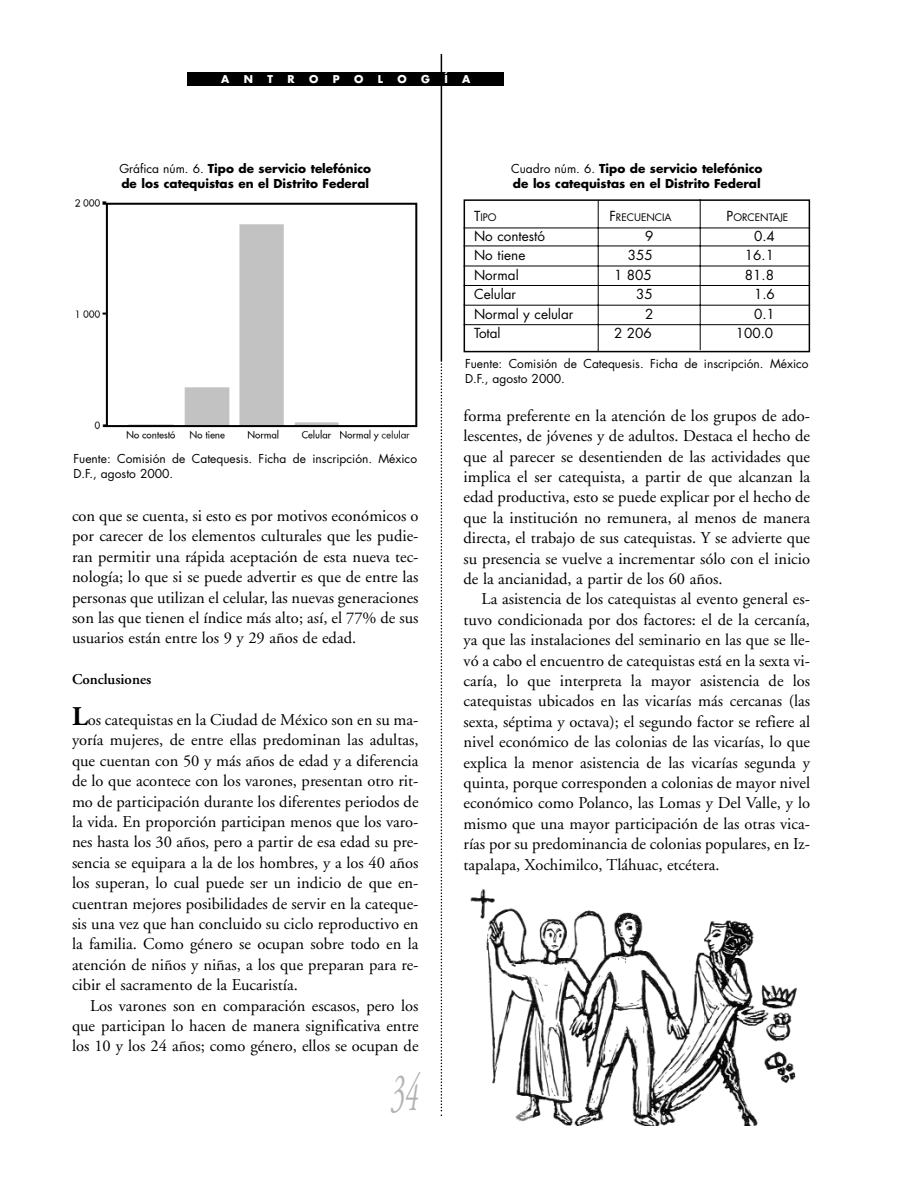
<style>
.page{position:relative;width:918px;height:1188px;background:#fff}
.page>*{position:absolute;margin:0;border:0;box-sizing:border-box;transform-origin:0 0}
.t1{font:italic 54px "Adobe Garamond";color:#b3b3b3;scale:.5 1}
.t2{font:16.5px/20.4px "Adobe Garamond";color:#000;text-align:justify}
.t3{font:600 15px "Adobe Garamond";color:#000}
.t4{font:13.5px "Futura";color:#000}
.t5{font:700 12px/15px "Futura";color:#000}
.t6{font:12px/15px "Futura";color:#000}
.t7{font:700 10.5px "Futura";color:#fff}
.t8{font:10.2px "Futura";color:#000}
.s1{font-weight:400}
.s2{font-size:13.5px}
.s3{font-weight:700;font-size:27px}
</style>
<div class="page">
<hr style="left:441px;top:54px;width:1px;height:306px;background:#000">
<svg style="left:441px;top:360px;width:1px;height:756px"></svg>
<div style="left:188px;top:72px;width:316px;height:14px;background:#000"></div>
<img style="left:75px;top:199px;width:343px;height:243px">
<div style="left:464px;top:199px;width:346px;height:153px;border:2px solid #000"></div>
<hr style="left:464px;top:228px;width:346px;height:1px;background:#000">
<hr style="left:464px;top:246px;width:346px;height:1px;background:#000">
<hr style="left:464px;top:266px;width:346px;height:1px;background:#000">
<hr style="left:464px;top:285px;width:346px;height:1px;background:#000">
<hr style="left:464px;top:305px;width:346px;height:1px;background:#000">
<hr style="left:464px;top:324px;width:346px;height:1px;background:#000">
<hr style="left:598px;top:201px;width:1px;height:151px;background:#000">
<hr style="left:700px;top:199px;width:1px;height:151px;background:#000">
<img style="left:470px;top:889px;width:327px;height:237px">
<p class="t7" style="left:221px;top:74px;width:10px">A</p>
<p class="t7" style="left:244px;top:74px;width:11px">N</p>
<p class="t7" style="left:268px;top:74px;width:7px">T</p>
<p class="t7" style="left:288px;top:74px;width:9px">R</p>
<p class="t7" style="left:309px;top:74px;width:11px">O</p>
<p class="t7" style="left:333px;top:74px;width:8px">P</p>
<p class="t7" style="left:354px;top:74px;width:11px">O</p>
<p class="t7" style="left:378px;top:74px;width:7px">L</p>
<p class="t7" style="left:397px;top:74px;width:11px">O</p>
<p class="t7" style="left:421px;top:74px;width:10px">G</p>
<p class="t7" style="left:444px;top:74px;width:5px">Í</p>
<p class="t7" style="left:462px;top:74px;width:10px">A</p>
<p class="t5" style="left:119px;top:163px;width:253px"><span class="s1">Gráfica núm. 6.</span> Tipo de servicio telefónico de los catequistas en el Distrito Federal</p>
<p class="t5" style="left:511px;top:163px;width:253px"><span class="s1">Cuadro núm. 6.</span> Tipo de servicio telefónico de los catequistas en el Distrito Federal</p>
<p class="t8" style="left:474px;top:213px;width:24px"><span class="s2">T</span>IPO</p>
<p class="t8" style="left:609px;top:213px;width:64px"><span class="s2">F</span>RECUENCIA</p>
<p class="t8" style="left:727px;top:213px;width:63px"><span class="s2">P</span>ORCENTAJE</p>
<p class="t4" style="left:474px;top:229px;width:73px">No contestó</p>
<p class="t4" style="left:645px;top:229px;width:10px">9</p>
<p class="t4" style="left:754px;top:229px;width:22px">0.4</p>
<p class="t4" style="left:474px;top:249px;width:53px">No tiene</p>
<p class="t4" style="left:628px;top:249px;width:26px">355</p>
<p class="t4" style="left:745px;top:249px;width:31px">16.1</p>
<p class="t4" style="left:474px;top:268px;width:46px">Normal</p>
<p class="t4" style="left:614px;top:268px;width:39px">1 805</p>
<p class="t4" style="left:745px;top:268px;width:31px">81.8</p>
<p class="t4" style="left:474px;top:288px;width:44px">Celular</p>
<p class="t4" style="left:636px;top:288px;width:18px">35</p>
<p class="t4" style="left:754px;top:288px;width:22px">1.6</p>
<p class="t4" style="left:474px;top:307px;width:101px">Normal y celular</p>
<p class="t4" style="left:645px;top:307px;width:10px">2</p>
<p class="t4" style="left:754px;top:307px;width:22px">0.1</p>
<p class="t4" style="left:474px;top:327px;width:28px">Total</p>
<p class="t4" style="left:614px;top:327px;width:39px">2 206</p>
<p class="t4" style="left:736px;top:327px;width:39px">100.0</p>
<p class="t6" style="left:74px;top:453px;width:345px">Fuente: Comisión de Catequesis. Ficha de inscripción. México<br>D.F., agosto 2000.</p>
<p class="t2" style="left:72px;top:507px;width:348px">con que se cuenta, si esto es por motivos económicos o por carecer de los elementos culturales que les pudie&shy;ran permitir una rápida aceptación de esta nueva tec&shy;nología; lo que si se puede advertir es que de entre las personas que utilizan el celular, las nuevas generaciones son las que tienen el índice más alto; así, el 77% de sus usuarios están entre los 9 y 29 años de edad.</p>
<p class="t3" style="left:72px;top:673px;width:81px">Conclusiones</p>
<p class="t2" style="left:72px;top:711px;width:348px"><span class="s3">L</span>os catequistas en la Ciudad de México son en su ma&shy;yoría mujeres, de entre ellas predominan las adultas, que cuentan con 50 y más años de edad y a diferencia de lo que acontece con los varones, presentan otro rit&shy;mo de participación durante los diferentes periodos de la vida. En proporción participan menos que los varo&shy;nes hasta los 30 años, pero a partir de esa edad su pre&shy;sencia se equipara a la de los hombres, y a los 40 años los superan, lo cual puede ser un indicio de que en&shy;cuentran mejores posibilidades de servir en la cateque&shy;sis una vez que han concluido su ciclo reproductivo en la familia. Como género se ocupan sobre todo en la atención de niños y niñas, a los que preparan para re&shy;cibir el sacramento de la Eucaristía.</p>
<p class="t2" style="left:72px;top:997px;width:348px;text-indent:18px">Los varones son en comparación escasos, pero los que participan lo hacen de manera significativa entre los 10 y los 24 años; como género, ellos se ocupan de</p>
<h1 class="t1" style="left:391px;top:1071px;width:56px">34</h1>
<p class="t6" style="left:465px;top:358px;width:345px">Fuente: Comisión de Catequesis. Ficha de inscripción. México<br>D.F., agosto 2000.</p>
<p class="t2" style="left:464px;top:407px;width:348px">forma preferente en la atención de los grupos de ado&shy;lescentes, de jóvenes y de adultos. Destaca el hecho de que al parecer se desentienden de las actividades que implica el ser catequista, a partir de que alcanzan la edad productiva, esto se puede explicar por el hecho de que la institución no remunera, al menos de manera directa, el trabajo de sus catequistas. Y se advierte que su presencia se vuelve a incrementar sólo con el inicio de la ancianidad, a partir de los 60 años.</p>
<p class="t2" style="left:464px;top:591px;width:348px;text-indent:18px">La asistencia de los catequistas al evento general es&shy;tuvo condicionada por dos factores: el de la cercanía, ya que las instalaciones del seminario en las que se lle&shy;vó a cabo el encuentro de catequistas está en la sexta vi&shy;caría, lo que interpreta la mayor asistencia de los catequistas ubicados en las vicarías más cercanas (las sexta, séptima y octava); el segundo factor se refiere al nivel económico de las colonias de las vicarías, lo que explica la menor asistencia de las vicarías segunda y quinta, porque corresponden a colonias de mayor nivel económico como Polanco, las Lomas y Del Valle, y lo mismo que una mayor participación de las otras vica&shy;rías por su predominancia de colonias populares, en Iz&shy;tapalapa, Xochimilco, Tláhuac, etcétera.</p>
</div>
